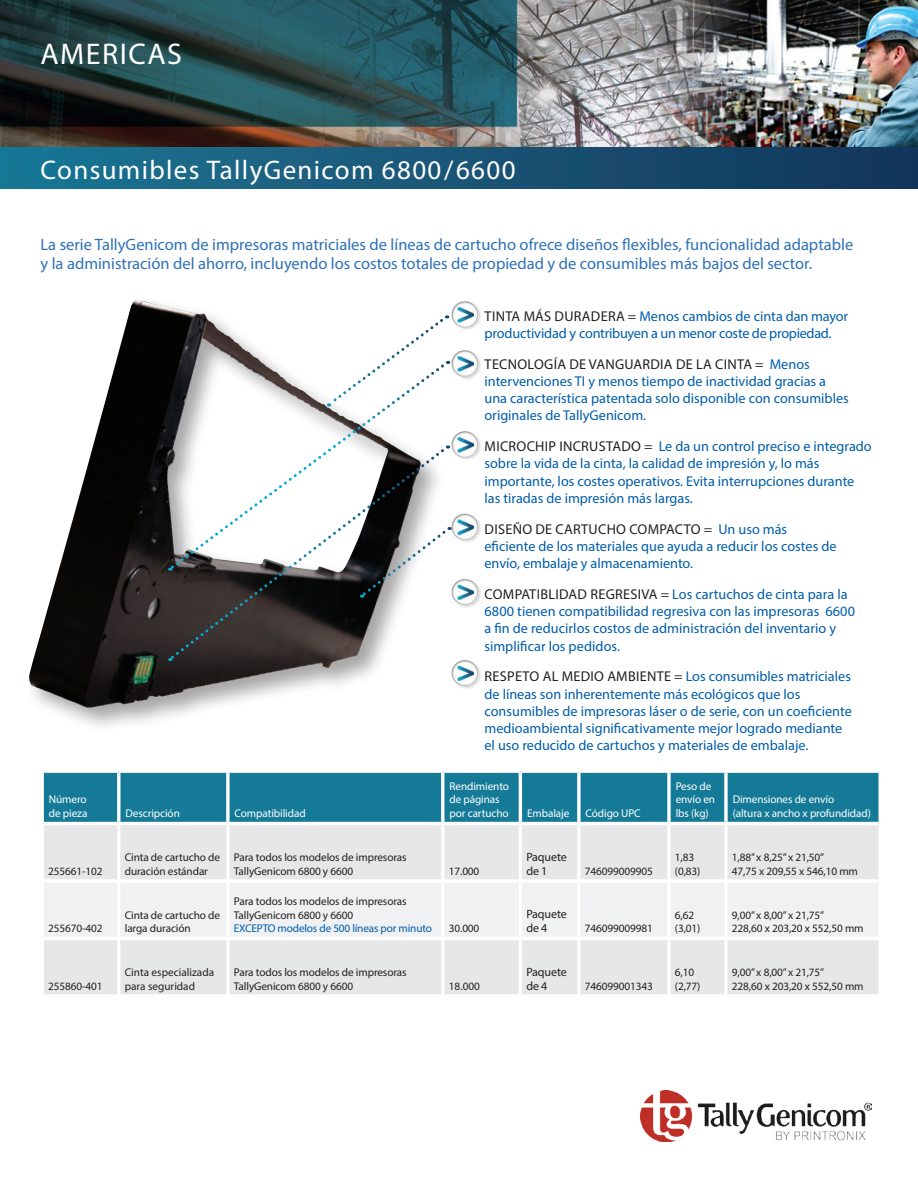
<style>
.page{position:relative;width:918px;height:1188px;background:#fff}
.page>*{position:absolute;margin:0;border:0;box-sizing:border-box;transform-origin:0 0}
.t1{font:30px "Myriad Pro";letter-spacing:.05em;color:#fff}
.t2{font:27px "Myriad Pro";letter-spacing:.05em;color:#fff}
.t3{font:16.5px/19.5px "Myriad Pro";color:#2f71b7}
.t4{font:14.25px/17.2px "Myriad Pro";color:#015dab}
.t5{font:12px/14.4px "Myriad Pro";letter-spacing:-.01em;color:#231f20}
.t6{font:11.25px/13.5px "Myriad Pro";letter-spacing:-.01em;color:#231f20}
.t7{font:11.25px/13.5px "Myriad Pro";letter-spacing:-.01em;color:#fff}
.t8{font:11.25px "Myriad Pro";letter-spacing:-.01em;color:#231f20}
.t9{font:11.25px "Myriad Pro";letter-spacing:-.015em;color:#015dab}
.s1{color:#231f20}
</style>
<div class="page">
<div style="left:25px;top:296px;width:421px;height:437px;background:#231f20;opacity:.4"></div>
<img style="left:28px;top:302px;width:394px;height:407px">
<div style="left:0;top:147px;width:918px;height:42px;background:linear-gradient(to right,#1c7795,#143459)"></div>
<div style="left:44px;top:773px;width:835px;height:49px;background:#157a97"></div>
<div style="left:44px;top:825px;width:835px;height:169px;background:#e6e7e9"></div>
<div style="left:44px;top:883px;width:835px;height:54px;background:#f0f1f2"></div>
<hr style="left:117px;top:825px;width:3px;height:54px;background:#fff">
<hr style="left:226px;top:825px;width:3px;height:54px;background:#fff">
<hr style="left:441px;top:825px;width:3px;height:54px;background:#fff">
<hr style="left:519px;top:825px;width:3px;height:54px;background:#fff">
<hr style="left:577px;top:825px;width:3px;height:54px;background:#fff">
<hr style="left:667px;top:825px;width:3px;height:54px;background:#fff">
<hr style="left:724px;top:825px;width:3px;height:54px;background:#fff">
<hr style="left:117px;top:883px;width:3px;height:54px;background:#fff">
<hr style="left:226px;top:883px;width:3px;height:54px;background:#fff">
<hr style="left:441px;top:883px;width:3px;height:54px;background:#fff">
<hr style="left:519px;top:883px;width:3px;height:54px;background:#fff">
<hr style="left:577px;top:883px;width:3px;height:54px;background:#fff">
<hr style="left:667px;top:883px;width:3px;height:54px;background:#fff">
<hr style="left:724px;top:883px;width:3px;height:54px;background:#fff">
<hr style="left:117px;top:940px;width:3px;height:54px;background:#fff">
<hr style="left:226px;top:940px;width:3px;height:54px;background:#fff">
<hr style="left:441px;top:940px;width:3px;height:54px;background:#fff">
<hr style="left:519px;top:940px;width:3px;height:54px;background:#fff">
<hr style="left:577px;top:940px;width:3px;height:54px;background:#fff">
<hr style="left:667px;top:940px;width:3px;height:54px;background:#fff">
<hr style="left:724px;top:940px;width:3px;height:54px;background:#fff">
<svg style="left:43px;top:773px;width:1px;height:50px"></svg>
<hr style="left:40px;top:879px;width:79px;height:4px;background:#fff">
<hr style="left:119px;top:879px;width:109px;height:4px;background:#fff">
<hr style="left:228px;top:879px;width:215px;height:4px;background:#fff">
<hr style="left:443px;top:879px;width:77px;height:4px;background:#fff">
<hr style="left:520px;top:879px;width:59px;height:4px;background:#fff">
<hr style="left:579px;top:879px;width:90px;height:4px;background:#fff">
<hr style="left:669px;top:879px;width:57px;height:4px;background:#fff">
<hr style="left:726px;top:879px;width:156px;height:4px;background:#fff">
<hr style="left:40px;top:937px;width:79px;height:3px;background:#fff">
<hr style="left:119px;top:937px;width:109px;height:3px;background:#fff">
<hr style="left:228px;top:937px;width:215px;height:3px;background:#fff">
<hr style="left:443px;top:937px;width:77px;height:3px;background:#fff">
<hr style="left:520px;top:937px;width:59px;height:3px;background:#fff">
<hr style="left:579px;top:937px;width:90px;height:3px;background:#fff">
<hr style="left:669px;top:937px;width:57px;height:3px;background:#fff">
<hr style="left:726px;top:937px;width:156px;height:3px;background:#fff">
<hr style="left:117px;top:773px;width:3px;height:49px;background:#fff">
<svg style="left:226px;top:773px;width:4px;height:49px"></svg>
<hr style="left:441px;top:773px;width:3px;height:49px;background:#fff">
<hr style="left:519px;top:773px;width:3px;height:49px;background:#fff">
<svg style="left:577px;top:773px;width:4px;height:49px"></svg>
<svg style="left:667px;top:773px;width:4px;height:49px"></svg>
<svg style="left:724px;top:773px;width:4px;height:49px"></svg>
<img style="left:640px;top:1091px;width:232px;height:50px">
<img style="left:0;top:0;width:918px;height:147px">
<img style="left:451px;top:301px;width:30px;height:29px">
<img style="left:451px;top:350px;width:30px;height:29px">
<img style="left:451px;top:431px;width:30px;height:29px">
<img style="left:451px;top:513px;width:30px;height:29px">
<img style="left:451px;top:579px;width:30px;height:29px">
<img style="left:451px;top:660px;width:30px;height:29px">
<svg style="left:168px;top:362px;width:279px;height:84px"></svg>
<svg style="left:326px;top:315px;width:122px;height:92px"></svg>
<svg style="left:168px;top:446px;width:279px;height:216px"></svg>
<svg style="left:360px;top:527px;width:90px;height:71px"></svg>
<p class="t1" style="left:40px;top:35px;width:143px">AMERICAS</p>
<p class="t2" style="left:40px;top:153px;width:477px">Consumibles TallyGenicom 6800/6600</p>
<p class="t3" style="left:40px;top:234px;width:814px">La serie TallyGenicom de impresoras matriciales de líneas de cartucho ofrece diseños flexibles, funcionalidad adaptable y la administración del ahorro, incluyendo los costos totales de propiedad y de consumibles más bajos del sector.</p>
<p class="t4" style="left:484px;top:307px;width:365px"><span class="s1">TINTA MÁS DURADERA =</span> Menos cambios de cinta dan mayor productividad y contribuyen a un menor coste de propiedad.</p>
<p class="t4" style="left:484px;top:355px;width:366px"><span class="s1">TECNOLOGÍA DE VANGUARDIA DE LA CINTA =</span> Menos intervenciones TI y menos tiempo de inactividad gracias a una característica patentada solo disponible con consumibles originales de TallyGenicom.</p>
<p class="t4" style="left:484px;top:438px;width:389px"><span class="s1">MICROCHIP INCRUSTADO =</span> Le da un control preciso e integrado sobre la vida de la cinta, la calidad de impresión y, lo más importante, los costes operativos. Evita interrupciones durante las tiradas de impresión más largas.</p>
<p class="t4" style="left:484px;top:520px;width:354px"><span class="s1">DISEÑO DE CARTUCHO COMPACTO =</span> Un uso más eficiente de los materiales que ayuda a reducir los costes de envío, embalaje y almacenamiento.</p>
<p class="t4" style="left:484px;top:585px;width:372px"><span class="s1">COMPATIBLIDAD REGRESIVA =</span> Los cartuchos de cinta para la 6800 tienen compatibilidad regresiva con las impresoras 6600 a fin de reducirlos costos de administración del inventario y simplificar los pedidos.</p>
<p class="t4" style="left:484px;top:668px;width:369px"><span class="s1">RESPETO AL MEDIO AMBIENTE =</span> Los consumibles matriciales de líneas son inherentemente más ecológicos que los consumibles de impresoras láser o de serie, con un coeficiente medioambiental significativamente mejor logrado mediante el uso reducido de cartuchos y materiales de embalaje.</p>
<p class="t7" style="left:49px;top:793px;width:40px">Número de pieza</p>
<p class="t7" style="left:126px;top:806px;width:56px">Descripción</p>
<p class="t7" style="left:235px;top:806px;width:73px">Compatibilidad</p>
<p class="t7" style="left:450px;top:779px;width:61px">Rendimiento de páginas por cartucho</p>
<p class="t7" style="left:527px;top:806px;width:44px">Embalaje</p>
<p class="t7" style="left:586px;top:806px;width:57px">Código UPC</p>
<p class="t7" style="left:676px;top:779px;width:41px">Peso de envío en lbs (kg)</p>
<p class="t7" style="left:733px;top:793px;width:140px">Dimensiones de envío<br>(altura x ancho x profundidad)</p>
<p class="t6" style="left:48px;top:864px;width:56px">255661-102</p>
<p class="t6" style="left:125px;top:851px;width:97px">Cinta de cartucho de duración estándar</p>
<p class="t6" style="left:234px;top:851px;width:174px">Para todos los modelos de impresoras<br>TallyGenicom 6800 y 6600</p>
<p class="t6" style="left:449px;top:864px;width:32px">17.000</p>
<p class="t5" style="left:526px;top:849px;width:42px">Paquete de 1</p>
<p class="t6" style="left:585px;top:864px;width:70px">746099009905</p>
<p class="t6" style="left:675px;top:851px;width:27px">1,83 (0,83)</p>
<p class="t6" style="left:732px;top:851px;width:128px">1,88” x 8,25” x 21,50”<br>47,75 x 209,55 x 546,10 mm</p>
<p class="t8" style="left:48px;top:922px;width:56px">255670-402</p>
<p class="t6" style="left:125px;top:908px;width:97px">Cinta de cartucho de larga duración</p>
<p class="t6" style="left:234px;top:895px;width:174px">Para todos los modelos de impresoras<br>TallyGenicom 6800 y 6600</p>
<p class="t9" style="left:234px;top:922px;width:200px">EXCEPTO modelos de 500 líneas por minuto</p>
<p class="t6" style="left:449px;top:922px;width:32px">30.000</p>
<p class="t5" style="left:526px;top:907px;width:42px">Paquete de 4</p>
<p class="t8" style="left:585px;top:922px;width:70px">746099009981</p>
<p class="t6" style="left:675px;top:908px;width:27px">6,62 (3,01)</p>
<p class="t6" style="left:732px;top:908px;width:133px">9,00” x 8,00” x 21,75”<br>228,60 x 203,20 x 552,50 mm</p>
<p class="t8" style="left:48px;top:979px;width:56px">255860-401</p>
<p class="t6" style="left:125px;top:966px;width:91px">Cinta especializada para seguridad</p>
<p class="t6" style="left:234px;top:966px;width:174px">Para todos los modelos de impresoras<br>TallyGenicom 6800 y 6600</p>
<p class="t8" style="left:449px;top:979px;width:33px">18.000</p>
<p class="t5" style="left:526px;top:964px;width:42px">Paquete de 4</p>
<p class="t6" style="left:585px;top:979px;width:70px">746099001343</p>
<p class="t6" style="left:675px;top:966px;width:27px">6,10 (2,77)</p>
<p class="t6" style="left:732px;top:966px;width:94px">9,00” x 8,00” x 21,75”</p>
<p class="t6" style="left:732px;top:979px;width:133px">228,60 x 203,20 x 552,50 mm</p>
</div>
